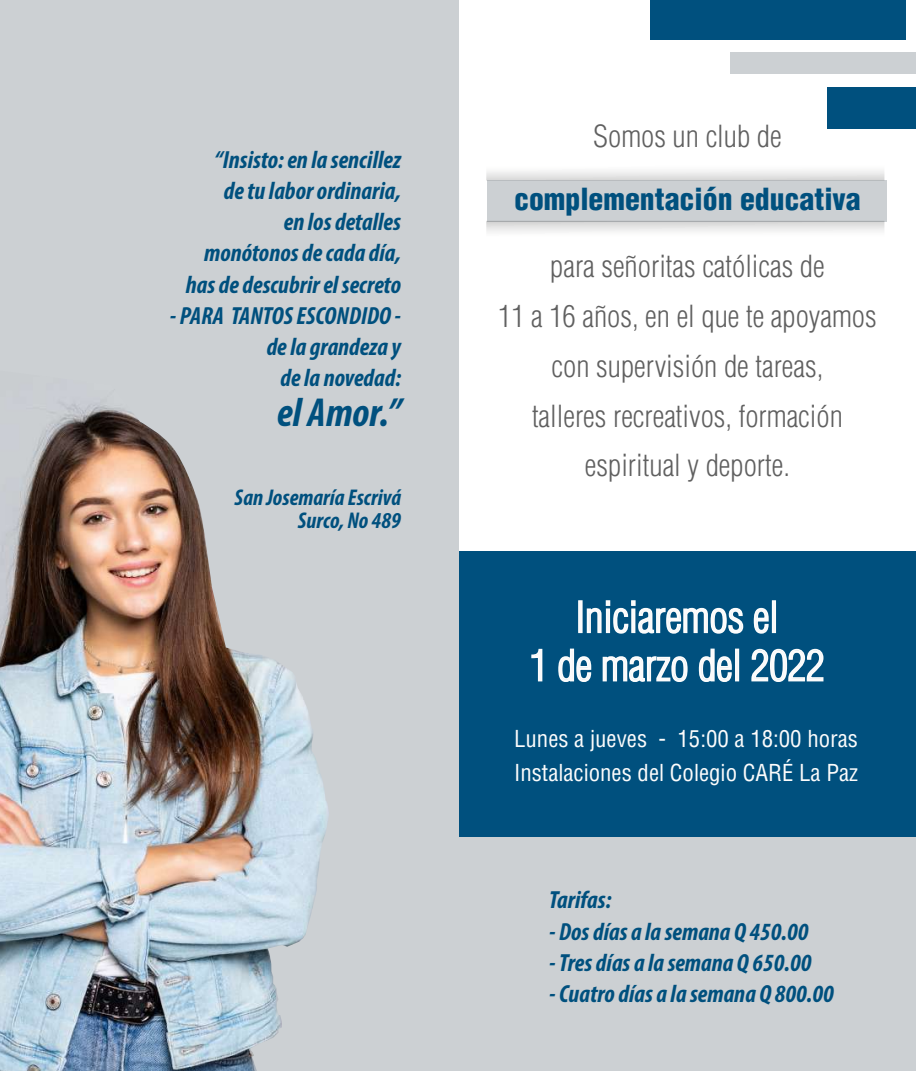
<style>
.page{position:relative;width:916px;height:1071px;background:#fff}
.page>*{position:absolute;margin:0;border:0;box-sizing:border-box;transform-origin:0 0}
.t1{font:300 condensed 41.48px/48.3px "Helvetica";color:#fcfcfc;text-align:center}
.t2{font:italic 700 condensed 40.6px "Myriad Pro";color:#00507e}
.t3{font:300 condensed 29.75px/49.7px "Helvetica";color:#606060;text-align:center}
.t4{font:900 condensed 29.75px "Helvetica";color:#00507e}
.t5{font:italic 700 condensed 24.85px/31.2px "Myriad Pro";color:#00507e;text-align:right}
.t6{font:italic 700 condensed 22.93px/22.6px "Myriad Pro";color:#00507e;text-align:right}
.t7{font:condensed 22.75px/33.4px "Helvetica";color:#fcfcfc}
</style>
<div class="page">
<div style="left:486px;top:180px;width:399px;height:41px;background:#ccd0d3"></div>
<div style="left:0;top:0;width:458px;height:1071px;background:#ccd0d3"></div>
<div style="left:650px;top:0;width:255px;height:39px;background:#00507e"></div>
<div style="left:459px;top:836px;width:456px;height:235px;background:#ccd0d3"></div>
<div style="left:826px;top:87px;width:89px;height:42px;background:#00507e"></div>
<div style="left:730px;top:52px;width:185px;height:22px;background:#ccd0d3"></div>
<div style="left:459px;top:551px;width:456px;height:285px;background:#00507e"></div>
<div style="left:578px;top:600px;width:4px;height:33px;border:2px solid #fcfcfc"></div>
<svg style="left:586px;top:600px;width:158px;height:34px"></svg>
<svg style="left:753px;top:607px;width:16px;height:27px"></svg>
<div style="left:771px;top:600px;width:4px;height:33px;border:2px solid #fcfcfc"></div>
<svg style="left:531px;top:648px;width:12px;height:34px"></svg>
<svg style="left:558px;top:648px;width:34px;height:34px"></svg>
<svg style="left:602px;top:656px;width:86px;height:26px"></svg>
<svg style="left:698px;top:648px;width:34px;height:34px"></svg>
<div style="left:734px;top:649px;width:5px;height:32px;border:2px solid #fcfcfc"></div>
<svg style="left:751px;top:648px;width:73px;height:34px"></svg>
<img style="left:0;top:402px;width:329px;height:669px">
<svg style="left:486px;top:170px;width:398px;height:11px"></svg>
<svg style="left:486px;top:221px;width:398px;height:11px"></svg>
<p class="t5" style="left:186px;top:143px;width:217px">“Insisto: en la sencillez<br>de tu labor ordinaria,<br>en los detalles monótonos de cada día, has de descubrir el secreto</p>
<p class="t5" style="left:170px;top:299px;width:232px">- PARA TANTOS ESCONDIDO - de la grandeza y<br>de la novedad:</p>
<h2 class="t2" style="left:277px;top:387px;width:125px">el Amor.”</h2>
<p class="t6" style="left:234px;top:486px;width:168px">San Josemaría Escrivá<br>Surco, No 489</p>
<p class="t3" style="left:593px;top:111px;width:190px">Somos un club de</p>
<p class="t4" style="left:514px;top:181px;width:348px">complementación educativa</p>
<p class="t3" style="left:498px;top:242px;width:380px">para señoritas católicas de<br>11 a 16 años, en el que te apoyamos con supervisión de tareas,<br>talleres recreativos, formación espiritual y deporte.</p>
<h1 class="t1" style="left:529px;top:593px;width:296px">Iniciaremos el<br>1 de marzo del 2022</h1>
<p class="t7" style="left:514px;top:722px;width:345px">Lunes a jueves - 15:00 a 18:00 horas<br>Instalaciones del Colegio CARÉ La Paz</p>
<p class="t5" style="left:549px;top:884px;width:64px">Tarifas:</p>
<p class="t5" style="left:549px;top:915px;width:260px">- Dos días a la semana Q 450.00</p>
<p class="t5" style="left:549px;top:946px;width:263px">- Tres días a la semana Q 650.00</p>
<p class="t5" style="left:549px;top:978px;width:286px">- Cuatro días a la semana Q 800.00</p>
</div>
